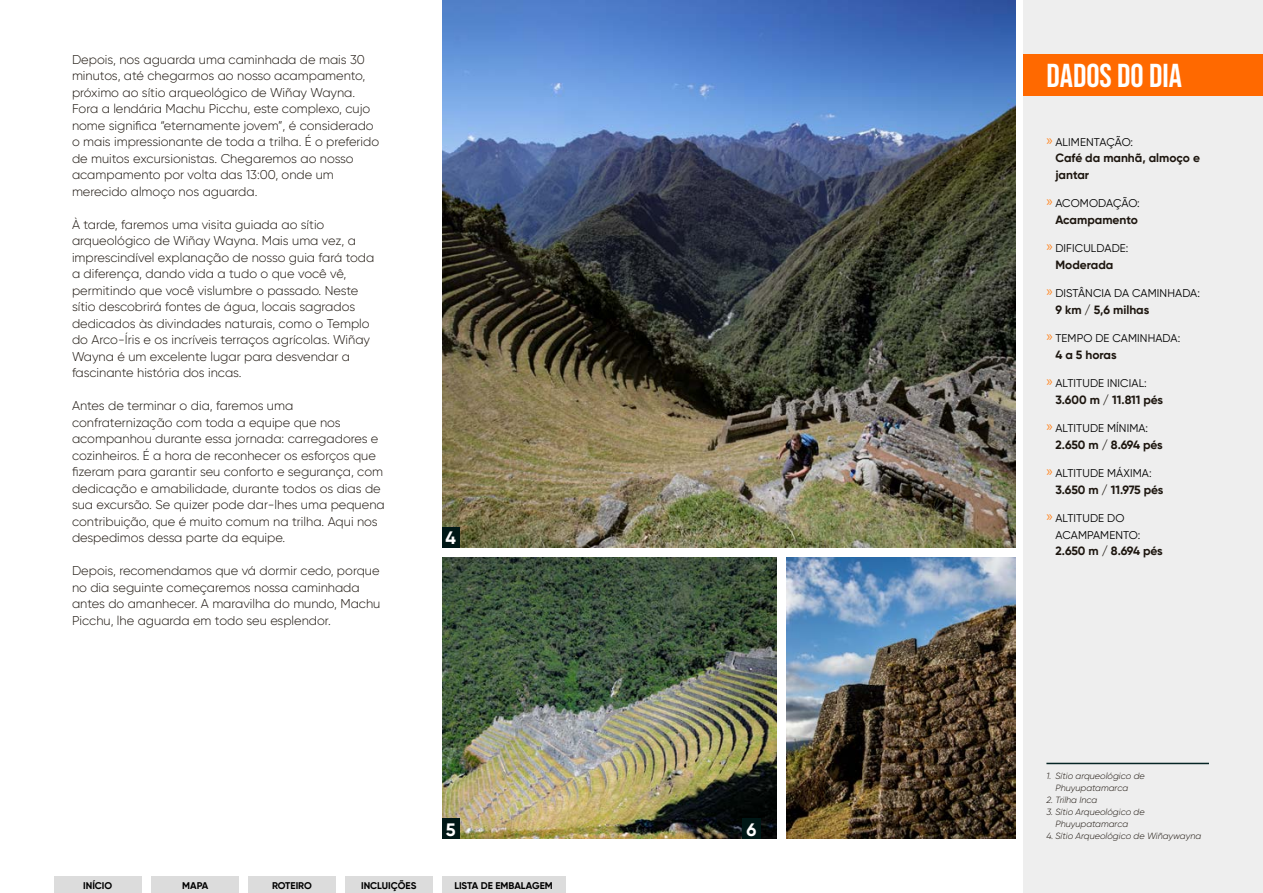
<style>
.page{position:relative;width:1263px;height:893px;background:#fff}
.page>*{position:absolute;margin:0;border:0;box-sizing:border-box;transform-origin:0 0}
.t1{font:33px "Bebas Neue";color:#fff}
.t2{font:700 18px "Gilroy";color:#fff}
.t3{font:300 12.75px/16.5px "Gilroy";color:#1d160f}
.t4{font:700 12px/16.5px "Gilroy";color:#1d160f}
.t5{font:700 12px "Gilroy";letter-spacing:-.02em;color:#1d160f}
.t6{font:11.25px/16.5px "Gilroy";letter-spacing:.01em;color:#000}
.t7{font:700 9.75px "Gilroy";color:#000}
.t8{font:italic 300 9px/12px "Gilroy";color:#1d160f}
.s1{font-family:"Myriad Pro";font-size:15px;color:#ff8826}
</style>
<div class="page">
<div style="left:1024px;top:0;width:239px;height:893px;background:#eee"></div>
<div style="left:1024px;top:54px;width:239px;height:42px;background:#ff6900"></div>
<hr style="left:1046px;top:763px;width:163px;height:1px;background:#052424">
<img style="left:442px;top:557px;width:335px;height:282px">
<img style="left:786px;top:557px;width:229px;height:282px">
<img style="left:442px;top:0;width:573px;height:548px">
<div style="left:442px;top:527px;width:18px;height:21px;background:#001716"></div>
<div style="left:442px;top:819px;width:18px;height:20px;background:#001716"></div>
<div style="left:742px;top:819px;width:18px;height:20px;background:#001716"></div>
<div style="left:54px;top:877px;width:88px;height:16px;background:#dcdcdc"></div>
<div style="left:151px;top:877px;width:88px;height:16px;background:#dcdcdc"></div>
<div style="left:248px;top:877px;width:88px;height:16px;background:#dcdcdc"></div>
<div style="left:345px;top:877px;width:87px;height:16px;background:#dcdcdc"></div>
<div style="left:442px;top:877px;width:123px;height:16px;background:#dcdcdc"></div>
<p class="t3" style="left:72px;top:51px;width:309px">Depois, nos aguarda uma caminhada de mais 30 minutos, até chegarmos ao nosso acampamento, próximo ao sítio arqueológico de Wiñay Wayna.<br>Fora a lendária Machu Picchu, este complexo, cujo nome significa “eternamente jovem”, é considerado o mais impressionante de toda a trilha. É o preferido de muitos excursionistas. Chegaremos ao nosso acampamento por volta das 13:00, onde um merecido almoço nos aguarda.</p>
<p class="t3" style="left:72px;top:216px;width:304px">À tarde, faremos uma visita guiada ao sítio arqueológico de Wiñay Wayna. Mais uma vez, a imprescindível explanação de nosso guia fará toda a diferença, dando vida a tudo o que você vê, permitindo que você vislumbre o passado. Neste sítio descobrirá fontes de água, locais sagrados dedicados às divindades naturais, como o Templo do Arco-Íris e os incríveis terraços agrícolas. Wiñay Wayna é um excelente lugar para desvendar a fascinante história dos incas.</p>
<p class="t3" style="left:72px;top:398px;width:314px">Antes de terminar o dia, faremos uma confraternização com toda a equipe que nos acompanhou durante essa jornada: carregadores e cozinheiros. É a hora de reconhecer os esforços que fizeram para garantir seu conforto e segurança, com dedicação e amabilidade, durante todos os dias de sua excursão. Se quizer pode dar-lhes uma pequena contribuição, que é muito comum na trilha. Aqui nos despedimos dessa parte da equipe.</p>
<p class="t3" style="left:72px;top:563px;width:310px">Depois, recomendamos que vá dormir cedo, porque no dia seguinte começaremos nossa caminhada antes do amanhecer. A maravilha do mundo, Machu Picchu, lhe aguarda em todo seu esplendor.</p>
<h2 class="t2" style="left:446px;top:527px;width:12px">4</h2>
<h2 class="t2" style="left:446px;top:818px;width:11px">5</h2>
<h2 class="t2" style="left:746px;top:818px;width:11px">6</h2>
<p class="t7" style="left:83px;top:879px;width:31px">INÍCIO</p>
<p class="t7" style="left:182px;top:879px;width:28px">MAPA</p>
<p class="t7" style="left:272px;top:879px;width:41px">ROTEIRO</p>
<p class="t7" style="left:361px;top:879px;width:57px">INCLUIÇÕES</p>
<p class="t7" style="left:454px;top:879px;width:100px">LISTA DE EMBALAGEM</p>
<h1 class="t1" style="left:1046px;top:57px;width:137px">DADOS DO DIA</h1>
<p class="t6" style="left:1046px;top:133px;width:88px"><span class="s1">»</span> ALIMENTAÇÃO:</p>
<p class="t4" style="left:1055px;top:149px;width:146px">Café da manhã, almoço e jantar</p>
<p class="t6" style="left:1046px;top:195px;width:95px"><span class="s1">»</span> ACOMODAÇÃO:</p>
<p class="t4" style="left:1055px;top:211px;width:84px">Acampamento</p>
<p class="t6" style="left:1046px;top:240px;width:83px"><span class="s1">»</span> DIFICULDADE:</p>
<p class="t4" style="left:1055px;top:256px;width:59px">Moderada</p>
<p class="t6" style="left:1046px;top:285px;width:155px"><span class="s1">»</span> DISTÂNCIA DA CAMINHADA:</p>
<p class="t4" style="left:1055px;top:301px;width:95px">9 km / 5,6 milhas</p>
<p class="t6" style="left:1046px;top:330px;width:135px"><span class="s1">»</span> TEMPO DE CAMINHADA:</p>
<p class="t4" style="left:1055px;top:346px;width:63px">4 a 5 horas</p>
<p class="t6" style="left:1046px;top:375px;width:102px"><span class="s1">»</span> ALTITUDE INICIAL:</p>
<p class="t4" style="left:1055px;top:391px;width:109px">3.600 m / 11.811 pés</p>
<p class="t6" style="left:1046px;top:420px;width:103px"><span class="s1">»</span> ALTITUDE MÍNIMA:</p>
<p class="t5" style="left:1055px;top:437px;width:109px">2.650 m / 8.694 pés</p>
<p class="t6" style="left:1046px;top:465px;width:107px"><span class="s1">»</span> ALTITUDE MÁXIMA:</p>
<p class="t5" style="left:1055px;top:482px;width:110px">3.650 m / 11.975 pés</p>
<p class="t6" style="left:1055px;top:510px;width:86px;text-indent:-9px"><span class="s1">»</span> ALTITUDE DO<br>ACAMPAMENTO:</p>
<p class="t5" style="left:1055px;top:543px;width:109px">2.650 m / 8.694 pés</p>
<p class="t8" style="left:1055px;top:770px;width:91px;text-indent:-9px">1. Sítio arqueológico de<br>Phuyupatamarca</p>
<p class="t8" style="left:1046px;top:794px;width:53px">2. Trilha Inca</p>
<p class="t8" style="left:1055px;top:806px;width:91px;text-indent:-9px">3. Sítio Arqueológico de<br>Phuyupatamarca</p>
<p class="t8" style="left:1046px;top:830px;width:156px">4. Sítio Arqueológico de Wiñaywayna</p>
</div>
